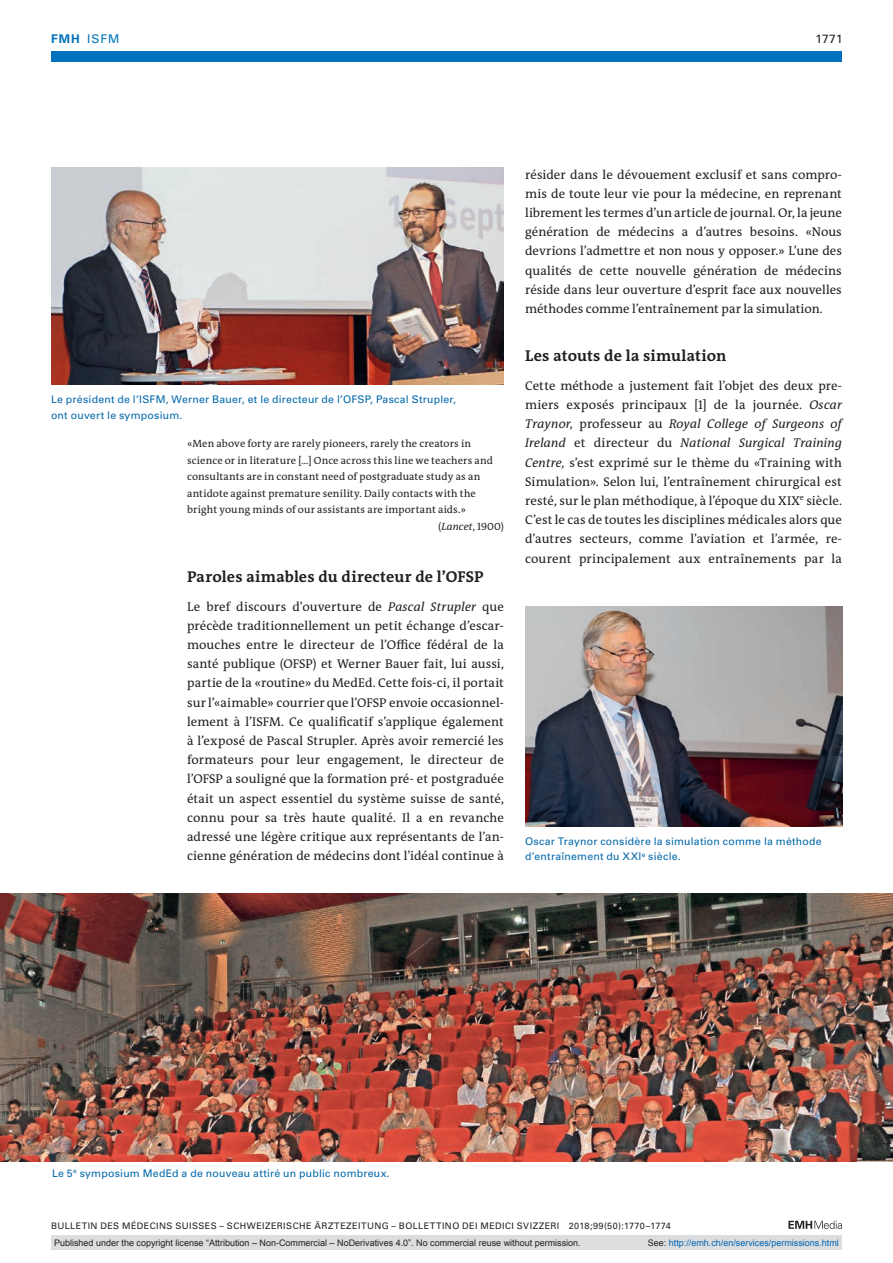
<style>
.page{position:relative;width:893px;height:1263px;background:#fff}
.page>*{position:absolute;margin:0;border:0;box-sizing:border-box;transform-origin:0 0}
.t1{font:700 15.75px "The Antiqua B W7";letter-spacing:.01em;color:#231f20}
.t2{font:12.75px/19.2px "The Antiqua B W5 Plain";letter-spacing:.005em;color:#231f20;text-align:justify}
.t3{font:12px "Univers LT Std";color:#0072bc}
.t4{font:12px "Univers LT Std";color:#231f20}
.t5{font:10.5px "The Antiqua B W5 Plain";letter-spacing:.015em;color:#231f20}
.t6{font:10.5px/15.8px "Univers LT Std";letter-spacing:.025em;color:#0067aa}
.t7{font:9px "Arial";color:#231f20}
.t8{font:9px "Univers LT Std";letter-spacing:.05em;color:#231f20}
.t9{font:9px "Arial";color:#0166b3}
.s1{font-weight:700}
.s2{font-style:italic}
.s3{color:#231f20}
</style>
<div class="page">
<svg style="left:788px;top:1221px;width:54px;height:8px"></svg>
<img style="left:51px;top:168px;width:453px;height:217px">
<img style="left:0;top:893px;width:893px;height:268px">
<img style="left:525px;top:606px;width:318px;height:220px">
<div style="left:51px;top:51px;width:791px;height:11px;background:#0072bc"></div>
<div style="left:51px;top:1235px;width:791px;height:15px;background:#dcdddf"></div>
<p class="t3" style="left:51px;top:31px;width:70px"><span class="s1">FMH</span> ISFM</p>
<p class="t4" style="left:815px;top:31px;width:29px">1771</p>
<p class="t6" style="left:51px;top:391px;width:407px">Le président de l’ISFM, Werner Bauer, et le directeur de l’OFSP, Pascal Strupler, ont ouvert le symposium.</p>
<p class="t5" style="left:187px;top:437px;width:286px">«Men above forty are rarely pioneers, rarely the creators in</p>
<p class="t5" style="left:187px;top:453px;width:307px">science or in literature […] Once across this line we teachers and</p>
<p class="t5" style="left:187px;top:470px;width:295px">consultants are in constant need of postgraduate study as an</p>
<p class="t5" style="left:187px;top:486px;width:290px">antidote against premature senility. Daily contacts with the</p>
<p class="t5" style="left:187px;top:503px;width:280px">bright young minds of our assistants are important aids.»</p>
<p class="t5" style="left:438px;top:519px;width:67px">(<span class="s2">Lancet</span>, 1900)</p>
<p class="t1" style="left:187px;top:566px;width:298px">Paroles aimables du directeur de l’OFSP</p>
<p class="t2" style="left:187px;top:597px;width:318px">Le bref discours d’ouverture de <span class="s2">Pascal Strupler</span> que précède traditionnellement un petit échange d’escar&shy;mouches entre le directeur de l’Office fédéral de la santé publique (OFSP) et Werner Bauer fait, lui aussi, partie de la «routine» du MedEd. Cette fois-ci, il portait sur l’«aimable» courrier que l’OFSP envoie occasionnel&shy;lement à l’ISFM. Ce qualificatif s’applique également à l’exposé de Pascal Strupler. Après avoir remercié les formateurs pour leur engagement, le directeur de l’OFSP a souligné que la formation pré- et postgraduée était un aspect essentiel du système suisse de santé, connu pour sa très haute qualité. Il a en revanche adressé une légère critique aux représentants de l’an&shy;cienne génération de médecins dont l’idéal continue à</p>
<p class="t2" style="left:525px;top:165px;width:318px">résider dans le dévouement exclusif et sans compro&shy;mis de toute leur vie pour la médecine, en reprenant librement les termes d’un article de journal. Or, la jeune génération de médecins a d’autres besoins. «Nous devrions l’admettre et non nous y opposer.» L’une des qualités de cette nouvelle génération de médecins réside dans leur ouverture d’esprit face aux nouvelles méthodes comme l’entraînement par la simulation.</p>
<p class="t1" style="left:525px;top:346px;width:203px">Les atouts de la simulation</p>
<p class="t2" style="left:525px;top:376px;width:318px">Cette méthode a justement fait l’objet des deux pre&shy;miers exposés principaux [1] de la journée. <span class="s2">Oscar Traynor,</span> professeur au <span class="s2">Royal College of Surgeons of Ireland</span> et directeur du <span class="s2">National Surgical Training Centre,</span> s’est exprimé sur le thème du «Training with Simulation». Selon lui, l’entraînement chirurgical est resté, sur le plan méthodique, à l’époque du XIX<sup>e</sup> siècle.<br>C’est le cas de toutes les disciplines médicales alors que d’autres secteurs, comme l’aviation et l’armée, re&shy;courent principalement aux entraînements par la</p>
<p class="t6" style="left:525px;top:833px;width:298px">Oscar Traynor considère la simulation comme la méthode d’entraînement du XXI<sup>e</sup> siècle.</p>
<p class="t6" style="left:52px;top:1165px;width:339px">Le 5<sup>e</sup> symposium MedEd a de nouveau attiré un public nombreux.</p>
<p class="t8" style="left:51px;top:1220px;width:621px">BULLETIN DES MÉDECINS SUISSES – SCHWEIZERISCHE ÄRZTEZEITUNG – BOLLETTINO DEI MEDICI SVIZZERI 2018;99(50):1770–1774</p>
<p class="t7" style="left:54px;top:1237px;width:528px">Published under the copyright license “Attribution – Non-Commercial – NoDerivatives 4.0”. No commercial reuse without permission.</p>
<p class="t9" style="left:648px;top:1237px;width:193px"><span class="s3">See:</span> http://emh.ch/en/services/permissions.html</p>
</div>
